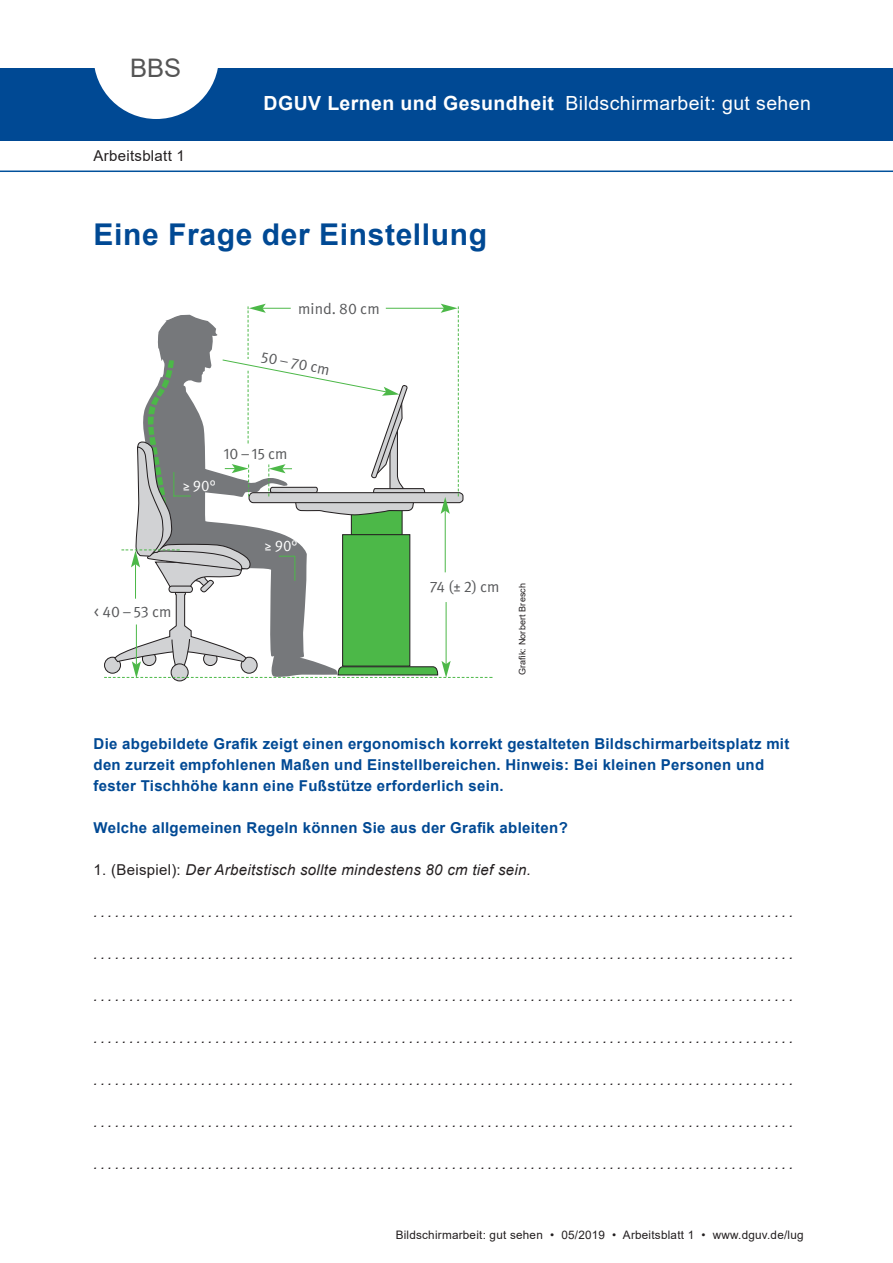
<style>
.page{position:relative;width:893px;height:1263px;background:#fff}
.page>*{position:absolute;margin:0;border:0;box-sizing:border-box;transform-origin:0 0}
.Ueberschrift{font:700 30px "Arial";letter-spacing:.02em;color:#004994}
.head{font:25.5px "Arial";color:#555}
.t1{font:19.5px "Arial";letter-spacing:.02em;color:#fff}
.t2{font:700 19.5px "Arial";letter-spacing:.02em;color:#fff}
.t3{font:15.45px "DGUV Meta";color:#57585a}
.t4{font:15.45px "DGUV Meta";color:#fff;scale:.95 1}
.Fliesstext{font:italic 15px "Arial";letter-spacing:.02em;color:#231f20}
.Fliesstext-2{font:700 15px/21px "Arial";letter-spacing:.02em;color:#004994}
.t5{font:15px "Arial";letter-spacing:.02em;color:#231f20}
.fusszeile{font:11.7px "Arial";letter-spacing:.02em;color:#231f20}
.Bildnachweis{font:9px "Arial";letter-spacing:.015em;color:#231f20}
.s1{font-style:normal}
</style>
<div class="page">
<div style="left:0;top:68px;width:893px;height:72px;background:#004994"></div>
<svg style="left:94px;top:68px;width:124px;height:51px"></svg>
<hr style="left:0;top:171px;width:893px;height:1px;background:#01519b">
<svg style="left:171px;top:664px;width:17px;height:17px"></svg>
<div style="left:171px;top:663px;width:18px;height:18px;border:1px solid #231f20;border-radius:50%"></div>
<svg style="left:104px;top:304px;width:388px;height:374px"></svg>
<p class="head" style="left:130px;top:50px;width:53px">BBS</p>
<p class="t5" style="left:94px;top:145px;width:93px">Arbeitsblatt 1</p>
<p class="t2" style="left:264px;top:89px;width:292px">DGUV Lernen und Gesundheit</p>
<p class="t1" style="left:566px;top:89px;width:247px">Bildschirmarbeit: gut sehen</p>
<p class="Ueberschrift" style="left:94px;top:213px;width:395px">Eine Frage der Einstellung</p>
<p class="t3" style="left:298px;top:300px;width:83px">mind. 80 cm</p>
<p class="t3" style="left:263px;top:348px;width:71px;rotate:11deg">50 – 70 cm</p>
<p class="t4" style="left:183px;top:476px;width:36px">≥ 90°</p>
<p class="t3" style="left:224px;top:444px;width:65px">10 –15 cm</p>
<p class="t4" style="left:265px;top:537px;width:36px">≥ 90°</p>
<p class="t3" style="left:94px;top:603px;width:79px">&lt; 40 –53 cm</p>
<p class="t3" style="left:430px;top:578px;width:71px">74 (± 2) cm</p>
<p class="Bildnachweis" style="left:516px;top:675px;width:94px;rotate:-90deg">Grafik: Norbert Bresch</p>
<p class="Fliesstext-2" style="left:94px;top:733px;width:697px">Die abgebildete Grafik zeigt einen ergonomisch korrekt gestalteten Bildschirmarbeitsplatz mit den zurzeit empfohlenen Maßen und Einstellbereichen. Hinweis: Bei kleinen Personen und fester Tischhöhe kann eine Fußstütze erforderlich sein.</p>
<p class="Fliesstext-2" style="left:94px;top:817px;width:476px">Welche allgemeinen Regeln können Sie aus der Grafik ableiten?</p>
<p class="Fliesstext" style="left:94px;top:860px;width:439px"><span class="s1">1. (Beispiel):</span> Der Arbeitstisch sollte mindestens 80 cm tief sein.</p>
<p class="Fliesstext" style="left:94px;top:902px;width:701px">..................................................................................................</p>
<p class="Fliesstext" style="left:94px;top:944px;width:701px">..................................................................................................</p>
<p class="Fliesstext" style="left:94px;top:986px;width:701px">..................................................................................................</p>
<p class="Fliesstext" style="left:94px;top:1028px;width:701px">..................................................................................................</p>
<p class="Fliesstext" style="left:94px;top:1070px;width:701px">..................................................................................................</p>
<p class="Fliesstext" style="left:94px;top:1112px;width:701px">..................................................................................................</p>
<p class="Fliesstext" style="left:94px;top:1154px;width:701px">..................................................................................................</p>
<p class="fusszeile" style="left:396px;top:1227px;width:409px">Bildschirmarbeit: gut sehen • 05/2019 • Arbeitsblatt 1 • www.dguv.de/lug</p>
</div>
